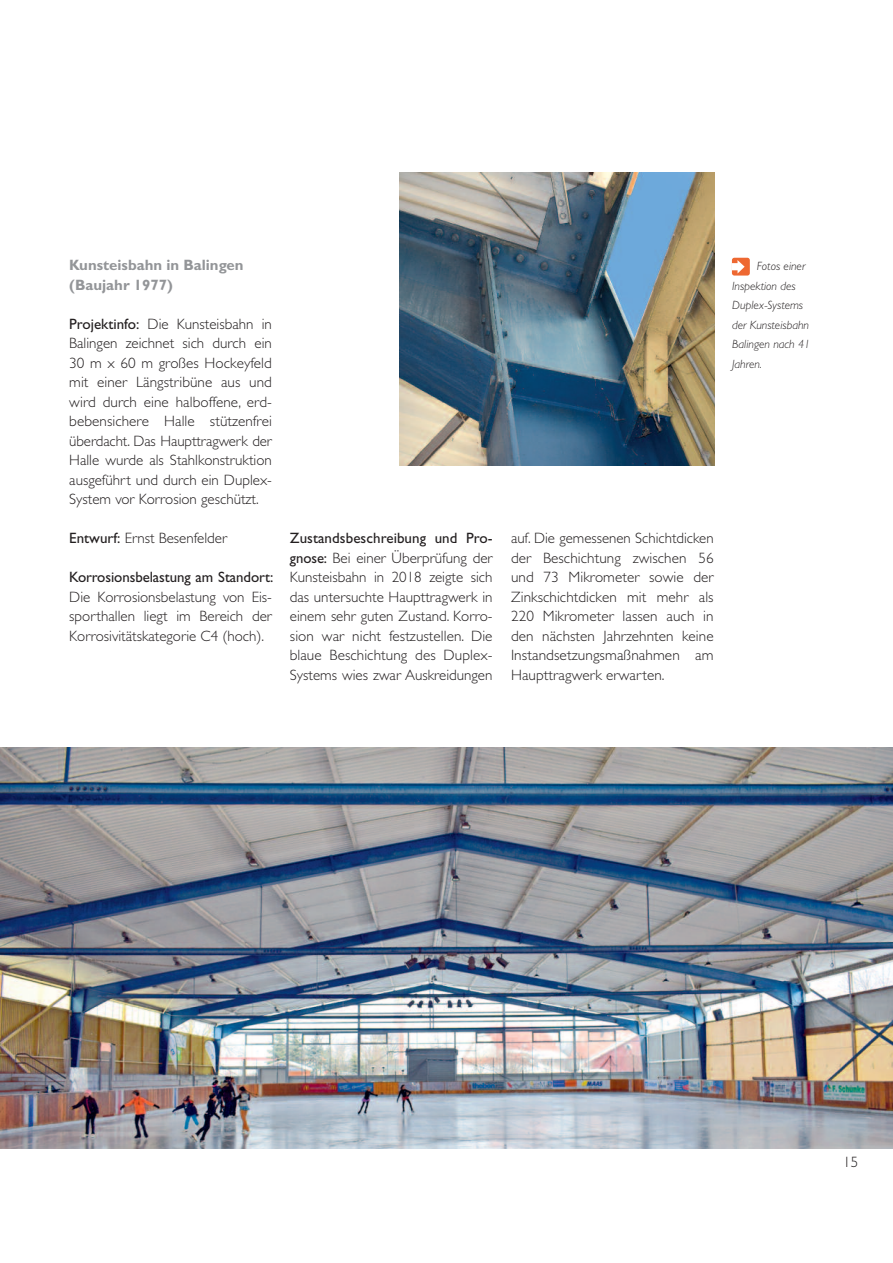
<style>
.page{position:relative;width:893px;height:1263px;background:#fff}
.page>*{position:absolute;margin:0;border:0;box-sizing:border-box;transform-origin:0 0}
.t1{font:300 15px/19.5px "Gill Sans";color:#231f20;text-align:justify}
.t2{font:700 15px/19.5px "Gill Sans";color:#939598}
.t3{font:15px "Gill Sans";letter-spacing:-.005em;color:#231f20}
.t4{font:italic 300 12px/19.5px "Gill Sans";color:#231f20}
.s1{font-weight:400}
</style>
<div class="page">
<img style="left:0;top:748px;width:893px;height:400px">
<img style="left:400px;top:173px;width:315px;height:292px">
<div style="left:732px;top:258px;width:18px;height:18px;background:#ee6831;border-radius:2px"></div>
<svg style="left:732px;top:260px;width:13px;height:13px"></svg>
<p class="t2" style="left:69px;top:257px;width:176px">Kunsteisbahn in Balingen (Baujahr 1977)</p>
<p class="t1" style="left:69px;top:315px;width:204px"><span class="s1">Projektinfo:</span> Die Kunsteisbahn in Balingen zeichnet sich durch ein 30 m x 60 m großes Hockeyfeld mit einer Längstribüne aus und wird durch eine halboffene, erd&shy;bebensichere Halle stützenfrei überdacht. Das Haupttragwerk der Halle wurde als Stahlkonstruktion ausgeführt und durch ein Duplex-System vor Korrosion geschützt.</p>
<p class="t1" style="left:69px;top:530px;width:159px"><span class="s1">Entwurf:</span> Ernst Besenfelder</p>
<p class="t3" style="left:69px;top:572px;width:206px">Korrosionsbelastung am Standort:</p>
<p class="t1" style="left:69px;top:588px;width:204px">Die Korrosionsbelastung von Eis&shy;sporthallen liegt im Bereich der Korrosivitätskategorie C4 (hoch).</p>
<p class="t4" style="left:732px;top:258px;width:80px;text-indent:25px">Fotos einer<br>Inspektion des<br>Duplex-Systems der Kunsteisbahn<br>Balingen nach 41<br>Jahren.</p>
<p class="t1" style="left:290px;top:530px;width:204px"><span class="s1">Zustandsbeschreibung und Pro&shy;gnose:</span> Bei einer Überprüfung der Kunsteisbahn in 2018 zeigte sich das untersuchte Haupttragwerk in einem sehr guten Zustand. Korro&shy;sion war nicht festzustellen. Die blaue Beschichtung des Duplex-Systems wies zwar Auskreidungen</p>
<p class="t1" style="left:511px;top:530px;width:204px">auf. Die gemessenen Schichtdicken der Beschichtung zwischen 56 und 73 Mikrometer sowie der Zinkschichtdicken mit mehr als 220 Mikrometer lassen auch in den nächsten Jahrzehnten keine Instandsetzungsmaßnahmen am Haupttragwerk erwarten.</p>
<p class="t1" style="left:843px;top:1154px;width:16px">15</p>
</div>
